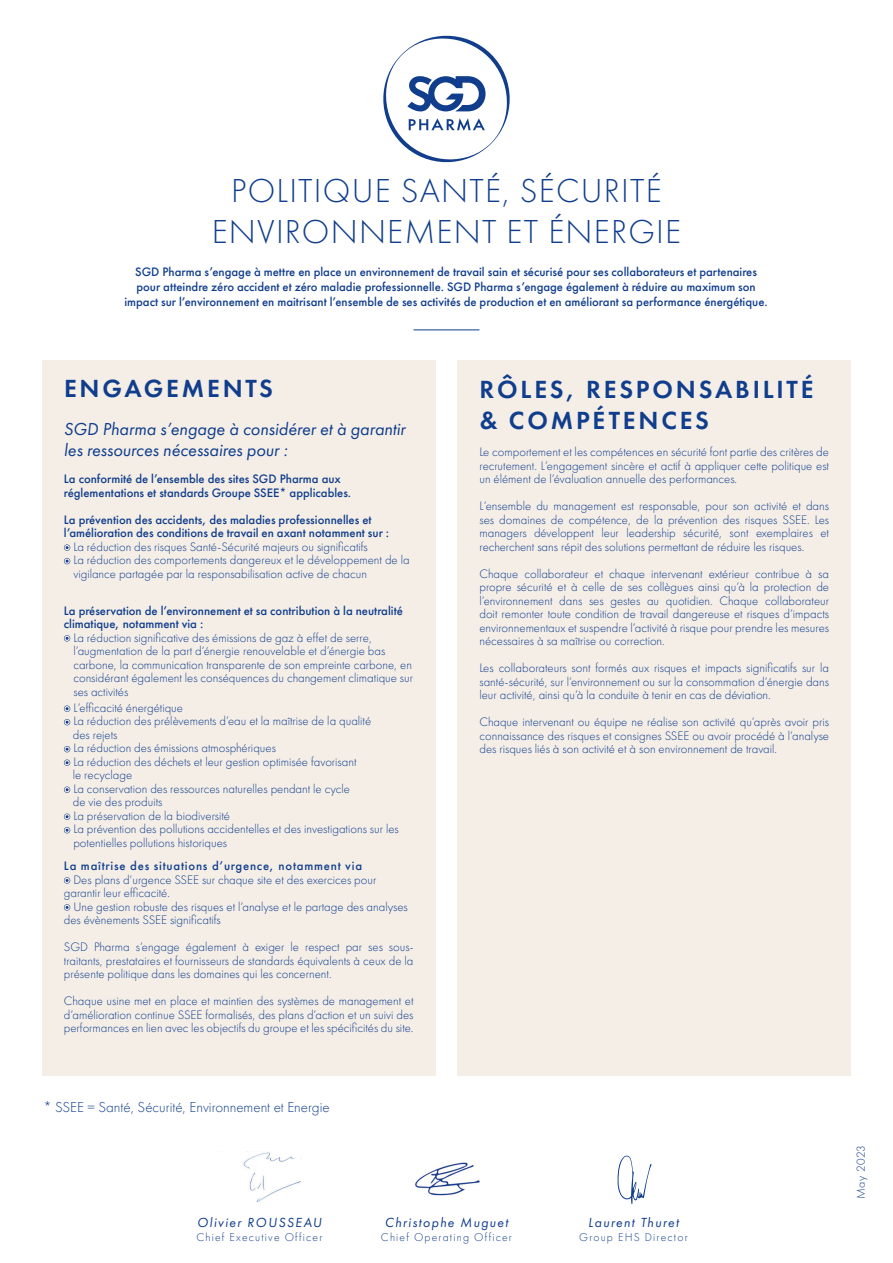
<style>
.page{position:relative;width:893px;height:1263px;background:#fff}
.page>*{position:absolute;margin:0;border:0;box-sizing:border-box;transform-origin:0 0}
.t1{font:300 34.5px/40.5px "Futura PT";letter-spacing:.035em;color:#103d8c;text-align:center}
.t2{font:600 25.8px/30.9px "Futura PT";letter-spacing:.11em;color:#103d8c}
.t3{font:italic 18px/21.6px "Futura PT";color:#103d8c}
.t4{font:300 15px "Futura PT";color:#103d8c}
.t5{font:italic 13.65px "Futura PT";letter-spacing:.1em;color:#103d8c}
.t6{font:300 12.75px/13.5px "Futura PT";color:#103d8c;text-align:justify}
.t7{font:500 12.75px/13.5px "Futura PT";color:#103d8c}
.t8{font:500 12.75px "Futura PT";letter-spacing:.06em;color:#103d8c}
.t9{font:300 12px "Futura PT";letter-spacing:.05em;color:#103d8c}
.t10{font:300 11.7px "Futura PT";letter-spacing:.1em;color:#103d8c}
</style>
<div class="page">
<img style="left:243px;top:1151px;width:59px;height:52px">
<img style="left:415px;top:1162px;width:65px;height:34px">
<svg style="left:617px;top:1155px;width:35px;height:49px"></svg>
<div style="left:43px;top:361px;width:393px;height:715px;background:#f4eee7"></div>
<svg style="left:383px;top:35px;width:127px;height:128px"></svg>
<hr style="left:414px;top:329px;width:65px;height:1px;background:#103d8c">
<svg style="left:64px;top:544px;width:6px;height:7px"></svg>
<svg style="left:64px;top:558px;width:6px;height:6px"></svg>
<svg style="left:64px;top:635px;width:6px;height:6px"></svg>
<svg style="left:64px;top:705px;width:6px;height:7px"></svg>
<svg style="left:64px;top:719px;width:6px;height:6px"></svg>
<svg style="left:64px;top:746px;width:6px;height:6px"></svg>
<svg style="left:64px;top:759px;width:6px;height:7px"></svg>
<svg style="left:64px;top:786px;width:6px;height:7px"></svg>
<svg style="left:64px;top:813px;width:6px;height:7px"></svg>
<svg style="left:64px;top:827px;width:6px;height:6px"></svg>
<svg style="left:64px;top:877px;width:6px;height:7px"></svg>
<svg style="left:64px;top:904px;width:6px;height:7px"></svg>
<div style="left:457px;top:361px;width:393px;height:715px;background:#f4eee7"></div>
<h1 class="t1" style="left:212px;top:171px;width:471px">POLITIQUE SANTÉ, SÉCURITÉ<br>ENVIRONNEMENT ET ÉNERGIE</h1>
<p class="t7" style="left:124px;top:264px;width:645px;line-height:15.3px;text-align:center">SGD Pharma s’engage à mettre en place un environnement de travail sain et sécurisé pour ses collaborateurs et partenaires pour atteindre zéro accident et zéro maladie professionnelle. SGD Pharma s’engage également à réduire au maximum son impact sur l’environnement en maitrisant l’ensemble de ses activités de production et en améliorant sa performance énergétique.</p>
<h2 class="t2" style="left:64px;top:373px;width:210px">ENGAGEMENTS</h2>
<h3 class="t3" style="left:64px;top:418px;width:343px">SGD Pharma s’engage à considérer et à garantir les ressources nécessaires pour :</h3>
<p class="t7" style="left:64px;top:472px;width:289px">La conformité de l’ensemble des sites SGD Pharma aux réglementations et standards Groupe SSEE* applicables.</p>
<p class="t7" style="left:64px;top:513px;width:327px">La prévention des accidents, des maladies professionnelles et l’amélioration des conditions de travail en axant notamment sur :</p>
<p class="t6" style="left:73px;top:540px;width:338px;text-align:left">La réduction des risques Santé-Sécurité majeurs ou significatifs<br>La réduction des comportements dangereux et le développement de la vigilance partagée par la responsabilisation active de chacun</p>
<p class="t7" style="left:64px;top:603px;width:341px">La préservation de l’environnement et sa contribution à la neutralité climatique, notamment via :</p>
<p class="t6" style="left:73px;top:631px;width:341px;text-align:left">La réduction significative des émissions de gaz à effet de serre, l’augmentation de la part d’énergie renouvelable et d’énergie bas carbone, la communication transparente de son empreinte carbone, en considérant également les conséquences du changement climatique sur ses activités</p>
<p class="t6" style="left:73px;top:701px;width:327px;text-align:left">L’efficacité énergétique<br>La réduction des prélèvements d’eau et la maîtrise de la qualité<br>des rejets<br>La réduction des émissions atmosphériques<br>La réduction des déchets et leur gestion optimisée favorisant<br>le recyclage<br>La conservation des ressources naturelles pendant le cycle<br>de vie des produits<br>La préservation de la biodiversité<br>La prévention des pollutions accidentelles et des investigations sur les potentielles pollutions historiques</p>
<p class="t8" style="left:64px;top:858px;width:300px">La maîtrise des situations d’urgence, notamment via</p>
<p class="t6" style="left:64px;top:873px;width:314px;text-indent:9px">Des plans d’urgence SSEE sur chaque site et des exercices pour garantir leur efficacité.</p>
<p class="t6" style="left:64px;top:900px;width:345px;text-indent:9px">Une gestion robuste des risques et l’analyse et le partage des analyses des évènements SSEE significatifs</p>
<p class="t6" style="left:64px;top:940px;width:351px">SGD Pharma s’engage également à exiger le respect par ses sous&shy;traitants, prestataires et fournisseurs de standards équivalents à ceux de la présente politique dans les domaines qui les concernent.</p>
<p class="t6" style="left:64px;top:994px;width:351px">Chaque usine met en place et maintien des systèmes de management et d’amélioration continue SSEE formalisés, des plans d’action et un suivi des performances en lien avec les objectifs du groupe et les spécificités du site.</p>
<p class="t4" style="left:43px;top:1098px;width:288px">* SSEE = Santé, Sécurité, Environnement et Energie</p>
<h2 class="t2" style="left:479px;top:374px;width:336px">RÔLES, RESPONSABILITÉ &amp; COMPÉTENCES</h2>
<p class="t6" style="left:479px;top:445px;width:351px">Le comportement et les compétences en sécurité font partie des critères de recrutement. L’engagement sincère et actif à appliquer cette politique est un élément de l’évaluation annuelle des performances.</p>
<p class="t6" style="left:479px;top:499px;width:351px">L’ensemble du management est responsable, pour son activité et dans ses domaines de compétence, de la prévention des risques SSEE. Les managers développent leur leadership sécurité, sont exemplaires et recherchent sans répit des solutions permettant de réduire les risques.</p>
<p class="t6" style="left:479px;top:567px;width:351px">Chaque collaborateur et chaque intervenant extérieur contribue à sa propre sécurité et à celle de ses collègues ainsi qu’à la protection de l’environnement dans ses gestes au quotidien. Chaque collaborateur doit remonter toute condition de travail dangereuse et risques d’impacts environnementaux et suspendre l’activité à risque pour prendre les mesures nécessaires à sa maîtrise ou correction.</p>
<p class="t6" style="left:479px;top:661px;width:351px">Les collaborateurs sont formés aux risques et impacts significatifs sur la santé-sécurité, sur l’environnement ou sur la consommation d’énergie dans leur activité, ainsi qu’à la conduite à tenir en cas de déviation.</p>
<p class="t6" style="left:479px;top:715px;width:351px">Chaque intervenant ou équipe ne réalise son activité qu’après avoir pris connaissance des risques et consignes SSEE ou avoir procédé à l’analyse des risques liés à son activité et à son environnement de travail.</p>
<p class="t5" style="left:197px;top:1214px;width:126px">Olivier ROUSSEAU</p>
<p class="t10" style="left:196px;top:1230px;width:128px">Chief Executive Officer</p>
<p class="t5" style="left:385px;top:1214px;width:125px">Christophe Muguet</p>
<p class="t10" style="left:381px;top:1230px;width:133px">Chief Operating Officer</p>
<p class="t5" style="left:588px;top:1214px;width:92px">Laurent Thuret</p>
<p class="t10" style="left:579px;top:1230px;width:110px">Group EHS Director</p>
<p class="t9" style="left:854px;top:1199px;width:56px;rotate:-90deg">May 2023</p>
</div>
